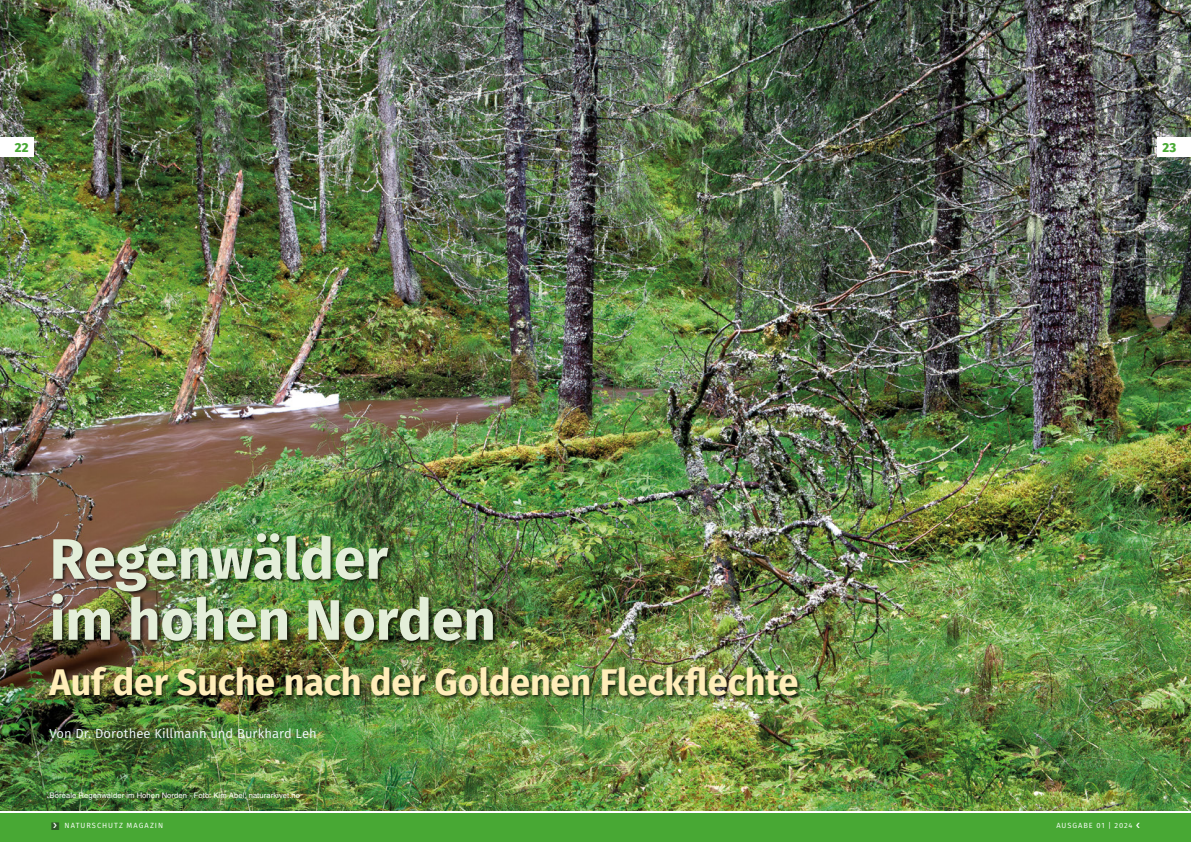
<style>
.page{position:relative;width:1191px;height:842px;background:#fff}
.page>*{position:absolute;margin:0;border:0;box-sizing:border-box;transform-origin:0 0}
.t1{font:700 57px/61px "Fira Sans";letter-spacing:-.005em;color:#e3eed9}
.t2{font:700 37px "Fira Sans";letter-spacing:-.005em;color:#ffeeb9}
.t3{font:13px "Fira Sans";color:#f0f9fe}
.t4{font:800 13px "Fira Sans";color:#48a834}
.t5{font:7.6px "Helvetica LT Std";letter-spacing:.015em;color:#fff}
.t6{font:7.5px "Fira Sans";letter-spacing:.12em;color:#fff}
.s1{color:#2e5927}
</style>
<div class="page">
<div style="left:0;top:814px;width:595px;height:28px;background:#48a834"></div>
<div style="left:595px;top:814px;width:596px;height:28px;background:#48a834"></div>
<img style="left:0;top:0;width:1191px;height:811px">
<div style="left:1157px;top:137px;width:34px;height:20px;background:#fff"></div>
<div style="left:0;top:137px;width:34px;height:20px;background:#fff"></div>
<div style="left:49px;top:665px;width:753px;height:35px;background:#000;opacity:.75"></div>
<div style="left:51px;top:532px;width:446px;height:114px;background:#000;opacity:.75"></div>
<h3 class="t4" style="left:15px;top:136px;width:15px">22</h3>
<h3 class="t4" style="left:1162px;top:136px;width:15px">23</h3>
<h1 class="t1" style="left:50px;top:524px;width:448px">Regenwälder<br>im hohen Norden</h1>
<h2 class="t2" style="left:50px;top:650px;width:750px">Auf der Suche nach der Goldenen Fleckflechte</h2>
<h3 class="t3" style="left:50px;top:724px;width:269px">Von Dr. Dorothee Killmann und Burkhard Leh</h3>
<p class="t5" style="left:50px;top:791px;width:252px">Boreale Regenwälder im Hohen Norden - Foto: Kim Abel, naturarkivet.no</p>
<p class="t6" style="left:51px;top:821px;width:114px"><span class="s1">■</span> NATURSCHUTZ MAGAZIN</p>
<p class="t6" style="left:1056px;top:821px;width:78px">AUSGABE 01 | 2024</p>
</div>
